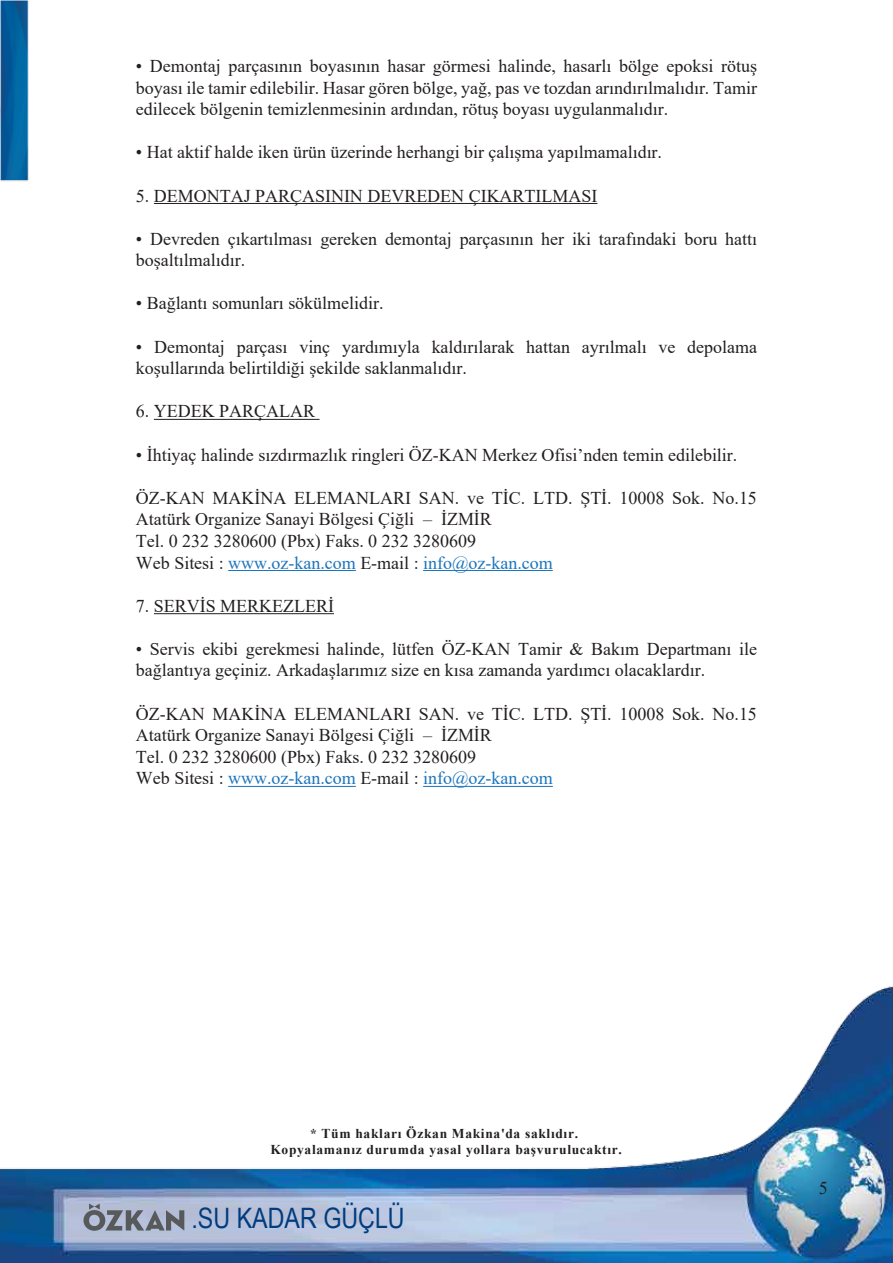
<style>
.page{position:relative;width:893px;height:1263px;background:#fff}
.page>*{position:absolute;margin:0;border:0;box-sizing:border-box;transform-origin:0 0}
.t1{font:28.2px "Arial Narrow";color:#003c7e}
.t2{font:18px/21.6px "Times New Roman";color:#231f20}
.t3{font:700 13.5px/16.2px "Times New Roman";letter-spacing:.05em;color:#231f20;text-align:center}
.s1{color:#1c75bc}
</style>
<div class="page">
<img style="left:0;top:986px;width:893px;height:277px">
<svg style="left:83px;top:1203px;width:101px;height:28px;background:#8e95a4"></svg>
<img style="left:0;top:0;width:29px;height:182px">
<hr style="left:154px;top:203px;width:443px;height:1px;background:#231f20">
<hr style="left:154px;top:419px;width:166px;height:1px;background:#231f20">
<hr style="left:228px;top:570px;width:128px;height:1px;background:#1c75bc">
<hr style="left:423px;top:570px;width:130px;height:1px;background:#1c75bc">
<hr style="left:154px;top:613px;width:180px;height:1px;background:#231f20">
<hr style="left:228px;top:786px;width:128px;height:1px;background:#1c75bc">
<hr style="left:423px;top:786px;width:130px;height:1px;background:#1c75bc">
<p class="t2" style="left:136px;top:55px;width:623px;text-align:justify">• Demontaj parçasının boyasının hasar görmesi halinde, hasarlı bölge epoksi rötuş boyası ile tamir edilebilir. Hasar gören bölge, yağ, pas ve tozdan arındırılmalıdır. Tamir edilecek bölgenin temizlenmesinin ardından, rötuş boyası uygulanmalıdır.</p>
<p class="t2" style="left:136px;top:141px;width:528px">• Hat aktif halde iken ürün üzerinde herhangi bir çalışma yapılmamalıdır.</p>
<p class="t2" style="left:136px;top:184px;width:463px">5. DEMONTAJ PARÇASININ DEVREDEN ÇIKARTILMASI</p>
<p class="t2" style="left:136px;top:227px;width:623px">• Devreden çıkartılması gereken demontaj parçasının her iki tarafındaki boru hattı boşaltılmalıdır.</p>
<p class="t2" style="left:136px;top:292px;width:249px">• Bağlantı somunları sökülmelidir.</p>
<p class="t2" style="left:136px;top:335px;width:623px">• Demontaj parçası vinç yardımıyla kaldırılarak hattan ayrılmalı ve depolama koşullarında belirtildiği şekilde saklanmalıdır.</p>
<p class="t2" style="left:136px;top:400px;width:181px">6. YEDEK PARÇALAR</p>
<p class="t2" style="left:136px;top:443px;width:603px">• İhtiyaç halinde sızdırmazlık ringleri ÖZ-KAN Merkez Ofisi’nden temin edilebilir.</p>
<p class="t2" style="left:136px;top:486px;width:622px">ÖZ-KAN MAKİNA ELEMANLARI SAN. ve TİC. LTD. ŞTİ. 10008 Sok. No.15<br>Atatürk Organize Sanayi Bölgesi Çiğli – İZMİR<br>Tel. 0 232 3280600 (Pbx) Faks. 0 232 3280609<br>Web Sitesi : <span class="s1">www.oz-kan.com</span> E-mail : <span class="s1">info@oz-kan.com</span></p>
<p class="t2" style="left:136px;top:594px;width:200px">7. SERVİS MERKEZLERİ</p>
<p class="t2" style="left:136px;top:637px;width:623px">• Servis ekibi gerekmesi halinde, lütfen ÖZ-KAN Tamir &amp; Bakım Departmanı ile bağlantıya geçiniz. Arkadaşlarımız size en kısa zamanda yardımcı olacaklardır.</p>
<p class="t2" style="left:136px;top:702px;width:622px">ÖZ-KAN MAKİNA ELEMANLARI SAN. ve TİC. LTD. ŞTİ. 10008 Sok. No.15<br>Atatürk Organize Sanayi Bölgesi Çiğli – İZMİR<br>Tel. 0 232 3280600 (Pbx) Faks. 0 232 3280609<br>Web Sitesi : <span class="s1">www.oz-kan.com</span> E-mail : <span class="s1">info@oz-kan.com</span></p>
<p class="t3" style="left:270px;top:1125px;width:353px">* Tüm hakları Özkan Makina'da saklıdır.<br>Kopyalamanız durumda yasal yollara başvurulucaktır.</p>
<h1 class="t1" style="left:191px;top:1198px;width:215px">.SU KADAR GÜÇLÜ</h1>
<p class="t2" style="left:819px;top:1176px;width:10px">5</p>
</div>
